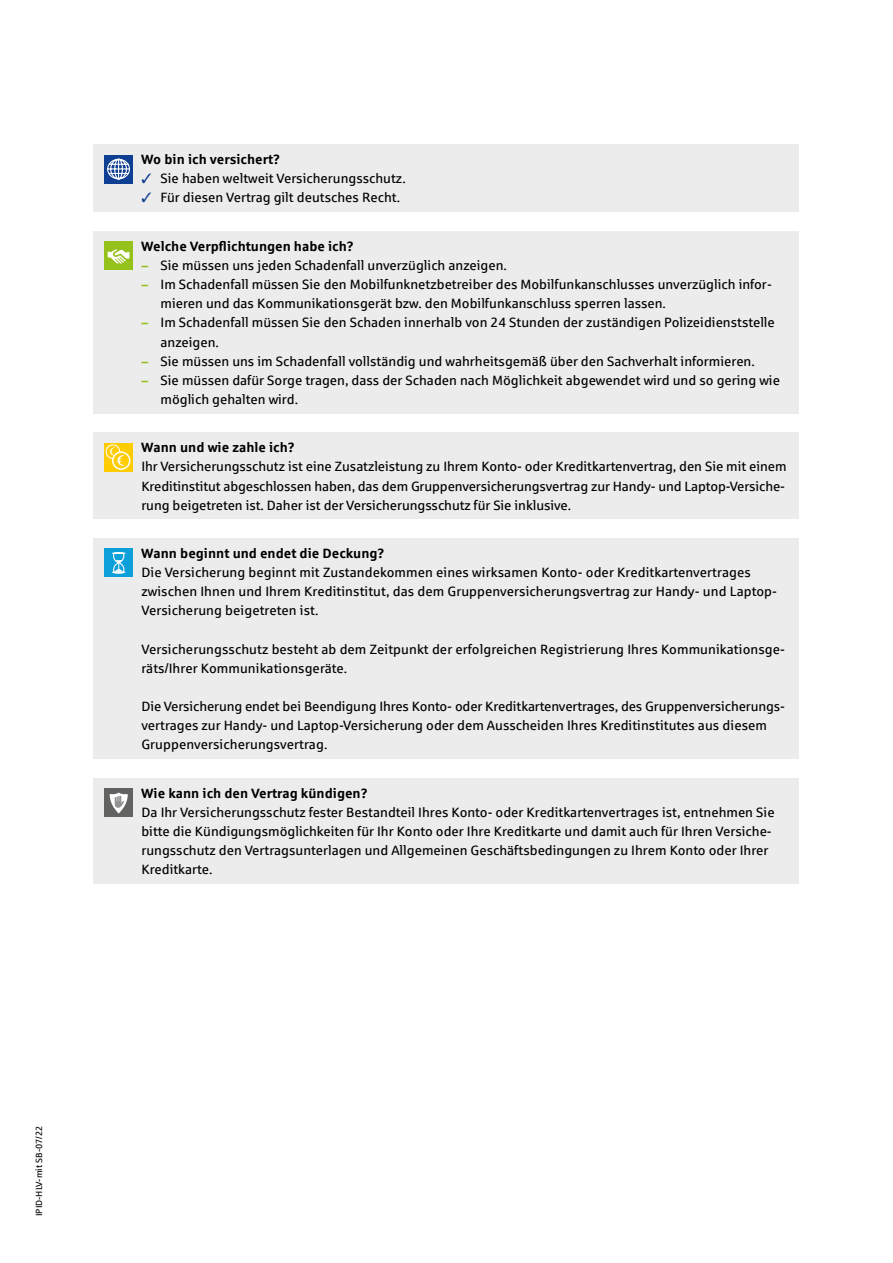
<style>
.page{position:relative;width:893px;height:1263px;background:#fff}
.page>*{position:absolute;margin:0;border:0;box-sizing:border-box;transform-origin:0 0}
.Copy{font:13.5px/19.2px "Sparkasse Rg";color:#000}
.Copy-2{font:700 13.5px "Sparkasse Rg";color:#000}
.Copy-3{font:9px "Sparkasse Rg";color:#000}
.s1{color:#0f3f93}
.s2{font-weight:700;color:#94c11a}
</style>
<div class="page">
<div style="left:94px;top:433px;width:705px;height:86px;background:#ececec"></div>
<div style="left:104px;top:443px;width:29px;height:28px;background:#fc0"></div>
<div style="left:106px;top:444px;width:14px;height:15px;border:1px solid #fff;border-radius:50%"></div>
<svg style="left:113px;top:452px;width:17px;height:17px"></svg>
<div style="left:112px;top:451px;width:18px;height:19px;border:1px solid #fff;border-radius:50%"></div>
<svg style="left:108px;top:447px;width:17px;height:20px"></svg>
<div style="left:94px;top:538px;width:705px;height:221px;background:#ececec"></div>
<div style="left:104px;top:548px;width:29px;height:29px;background:#0c9fda"></div>
<svg style="left:112px;top:552px;width:13px;height:22px"></svg>
<div style="left:94px;top:778px;width:705px;height:106px;background:#ececec"></div>
<div style="left:104px;top:788px;width:29px;height:29px;background:#626261"></div>
<svg style="left:110px;top:792px;width:18px;height:21px"></svg>
<div style="left:94px;top:231px;width:705px;height:182px;background:#ececec"></div>
<div style="left:104px;top:241px;width:29px;height:29px;background:#94c11a"></div>
<svg style="left:108px;top:249px;width:22px;height:15px"></svg>
<div style="left:94px;top:145px;width:705px;height:67px;background:#ececec"></div>
<div style="left:104px;top:155px;width:29px;height:28px;background:#0f3f93"></div>
<svg style="left:107px;top:158px;width:23px;height:22px"></svg>
<p class="Copy-2" style="left:141px;top:151px;width:141px">Wo bin ich versichert?</p>
<p class="Copy" style="left:141px;top:169px;width:266px"><span class="s1">✓</span> Sie haben weltweit Versicherungsschutz.</p>
<p class="Copy" style="left:141px;top:188px;width:260px"><span class="s1">✓</span> Für diesen Vertrag gilt deutsches Recht.</p>
<p class="Copy-2" style="left:141px;top:237px;width:214px">Welche Verpflichtungen habe ich?</p>
<p class="Copy" style="left:141px;top:255px;width:367px"><span class="s2">–</span> Sie müssen uns jeden Schadenfall unverzüglich anzeigen.</p>
<p class="Copy" style="left:161px;top:274px;width:613px;text-indent:-19px"><span class="s2">–</span> Im Schadenfall müssen Sie den Mobilfunknetzbetreiber des Mobilfunkanschlusses unverzüglich infor&shy;mieren und das Kommunikationsgerät bzw. den Mobilfunkanschluss sperren lassen.</p>
<p class="Copy" style="left:161px;top:313px;width:616px;text-indent:-19px"><span class="s2">–</span> Im Schadenfall müssen Sie den Schaden innerhalb von 24 Stunden der zuständigen Polizeidienststelle anzeigen.</p>
<p class="Copy" style="left:141px;top:351px;width:615px"><span class="s2">–</span> Sie müssen uns im Schadenfall vollständig und wahrheitsgemäß über den Sachverhalt informieren.</p>
<p class="Copy" style="left:161px;top:370px;width:621px;text-indent:-19px"><span class="s2">–</span> Sie müssen dafür Sorge tragen, dass der Schaden nach Möglichkeit abgewendet wird und so gering wie möglich gehalten wird.</p>
<p class="Copy-2" style="left:141px;top:439px;width:155px">Wann und wie zahle ich?</p>
<p class="Copy" style="left:141px;top:457px;width:647px;text-align:justify">Ihr Versicherungsschutz ist eine Zusatzleistung zu Ihrem Konto- oder Kreditkartenvertrag, den Sie mit einem Kreditinstitut abgeschlossen haben, das dem Gruppenversicherungsvertrag zur Handy- und Laptop-Versiche&shy;rung beigetreten ist. Daher ist der Versicherungsschutz für Sie inklusive.</p>
<p class="Copy-2" style="left:141px;top:545px;width:245px">Wann beginnt und endet die Deckung?</p>
<p class="Copy" style="left:141px;top:562px;width:637px">Die Versicherung beginnt mit Zustandekommen eines wirksamen Konto- oder Kreditkartenvertrages zwischen Ihnen und Ihrem Kreditinstitut, das dem Gruppenversicherungsvertrag zur Handy- und Laptop-<br>Versicherung beigetreten ist.</p>
<p class="Copy" style="left:141px;top:639px;width:645px">Versicherungsschutz besteht ab dem Zeitpunkt der erfolgreichen Registrierung Ihres Kommunikationsge&shy;räts/Ihrer Kommunikationsgeräte.</p>
<p class="Copy" style="left:141px;top:696px;width:645px">Die Versicherung endet bei Beendigung Ihres Konto- oder Kreditkartenvertrages, des Gruppenversicherungs&shy;vertrages zur Handy- und Laptop-Versicherung oder dem Ausscheiden Ihres Kreditinstitutes aus diesem<br>Gruppenversicherungsvertrag.</p>
<p class="Copy-2" style="left:141px;top:784px;width:228px">Wie kann ich den Vertrag kündigen?</p>
<p class="Copy" style="left:141px;top:802px;width:635px">Da Ihr Versicherungsschutz fester Bestandteil Ihres Konto- oder Kreditkartenvertrages ist, entnehmen Sie bitte die Kündigungsmöglichkeiten für Ihr Konto oder Ihre Kreditkarte und damit auch für Ihren Versiche&shy;rungsschutz den Vertragsunterlagen und Allgemeinen Geschäftsbedingungen zu Ihrem Konto oder Ihrer Kreditkarte.</p>
<p class="Copy-3" style="left:33px;top:1216px;width:92px;rotate:-90deg">IPID-HLV-mit SB-07/22</p>
</div>
